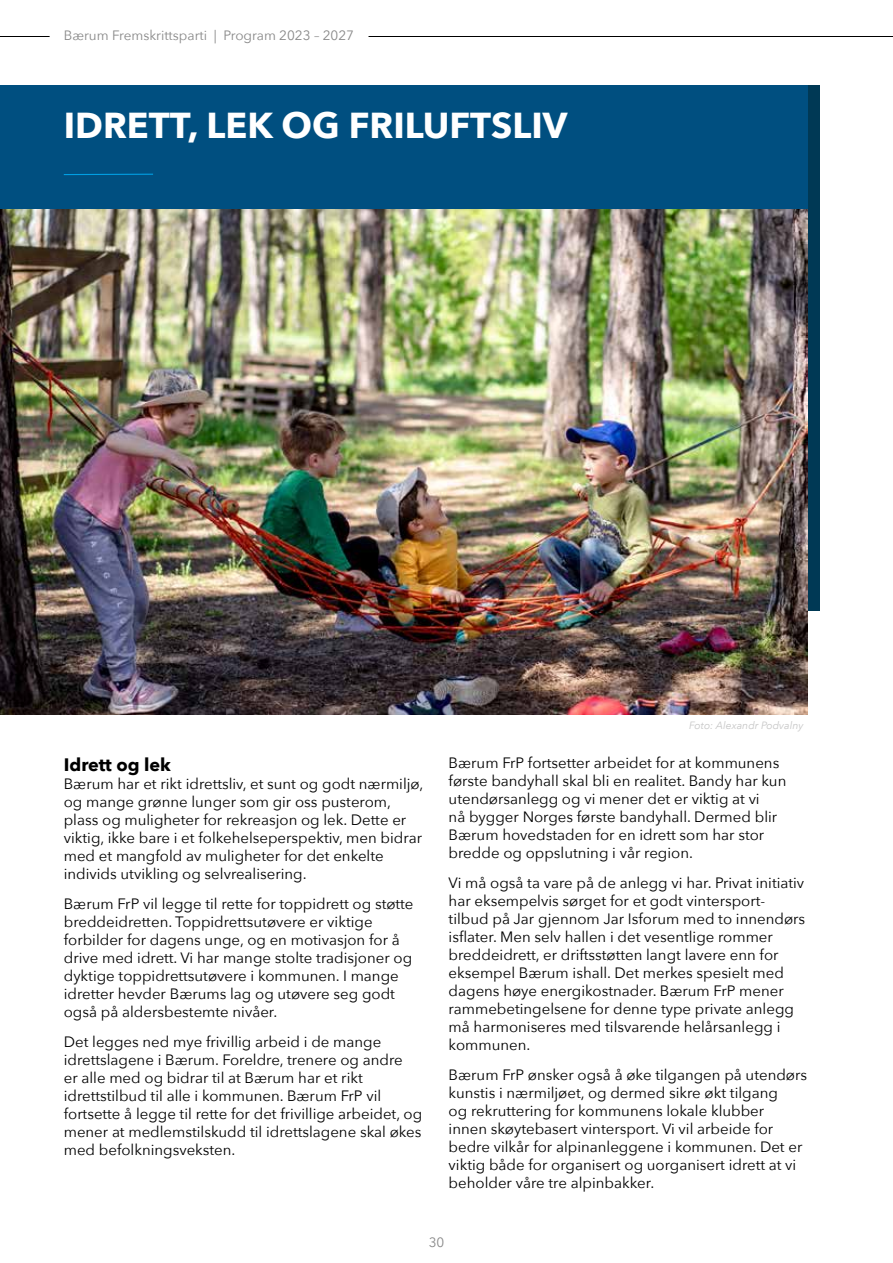
<style>
.page{position:relative;width:893px;height:1263px;background:#fff}
.page>*{position:absolute;margin:0;border:0;box-sizing:border-box;transform-origin:0 0}
.t1{font:700 36px "Avenir Next";color:#fff}
.t2{font:700 18px "Avenir Next";color:#000}
.t3{font:15px/18px "Avenir Next";color:#000}
.t4{font:13.5px "Avenir Next";color:#878787}
.t5{font:italic 10.5px "Avenir Next";color:#c6c6c6}
</style>
<div class="page">
<div style="left:796px;top:85px;width:24px;height:525px;background:#003955"></div>
<img style="left:0;top:208px;width:808px;height:506px">
<hr style="left:0;top:36px;width:50px;height:1px;background:#000">
<hr style="left:369px;top:36px;width:524px;height:1px;background:#000">
<div style="left:0;top:85px;width:808px;height:123px;background:#004f80"></div>
<hr style="left:64px;top:174px;width:89px;height:1px;background:#009fe3">
<p class="t4" style="left:64px;top:24px;width:292px">Bærum Fremskrittsparti | Program 2023 – 2027</p>
<h1 class="t1" style="left:64px;top:94px;width:505px">IDRETT, LEK OG FRILUFTSLIV</h1>
<p class="t5" style="left:689px;top:717px;width:116px">Foto: Alexandr Podvalny</p>
<p class="t2" style="left:64px;top:749px;width:109px">Idrett og lek</p>
<p class="t3" style="left:64px;top:774px;width:361px">Bærum har et rikt idrettsliv, et sunt og godt nærmiljø, og mange grønne lunger som gir oss pusterom, plass og muligheter for rekreasjon og lek. Dette er viktig, ikke bare i et folkehelseperspektiv, men bidrar med et mangfold av muligheter for det enkelte individs utvikling og selvrealisering.</p>
<p class="t3" style="left:64px;top:894px;width:351px">Bærum FrP vil legge til rette for toppidrett og støtte breddeidretten. Toppidrettsutøvere er viktige forbilder for dagens unge, og en motivasjon for å drive med idrett. Vi har mange stolte tradisjoner og dyktige toppidrettsutøvere i kommunen. I mange idretter hevder Bærums lag og utøvere seg godt også på aldersbestemte nivåer.</p>
<p class="t3" style="left:64px;top:1032px;width:360px">Det legges ned mye frivillig arbeid i de mange idrettslagene i Bærum. Foreldre, trenere og andre<br>er alle med og bidrar til at Bærum har et rikt idrettstilbud til alle i kommunen. Bærum FrP vil fortsette å legge til rette for det frivillige arbeidet, og mener at medlemstilskudd til idrettslagene skal økes med befolkningsveksten.</p>
<p class="t3" style="left:449px;top:753px;width:339px">Bærum FrP fortsetter arbeidet for at kommunens første bandyhall skal bli en realitet. Bandy har kun utendørsanlegg og vi mener det er viktig at vi<br>nå bygger Norges første bandyhall. Dermed blir Bærum hovedstaden for en idrett som har stor bredde og oppslutning i vår region.</p>
<p class="t3" style="left:449px;top:873px;width:358px">Vi må også ta vare på de anlegg vi har. Privat initiativ har eksempelvis sørget for et godt vintersport&shy;tilbud på Jar gjennom Jar Isforum med to innendørs isflater. Men selv hallen i det vesentlige rommer breddeidrett, er driftsstøtten langt lavere enn for eksempel Bærum ishall. Det merkes spesielt med dagens høye energikostnader. Bærum FrP mener rammebetingelsene for denne type private anlegg må harmoniseres med tilsvarende helårsanlegg i kommunen.</p>
<p class="t3" style="left:449px;top:1065px;width:360px">Bærum FrP ønsker også å øke tilgangen på utendørs kunstis i nærmiljøet, og dermed sikre økt tilgang<br>og rekruttering for kommunens lokale klubber<br>innen skøytebasert vintersport. Vi vil arbeide for bedre vilkår for alpinanleggene i kommunen. Det er viktig både for organisert og uorganisert idrett at vi beholder våre tre alpinbakker.</p>
<p class="t4" style="left:429px;top:1230px;width:17px">30</p>
</div>
